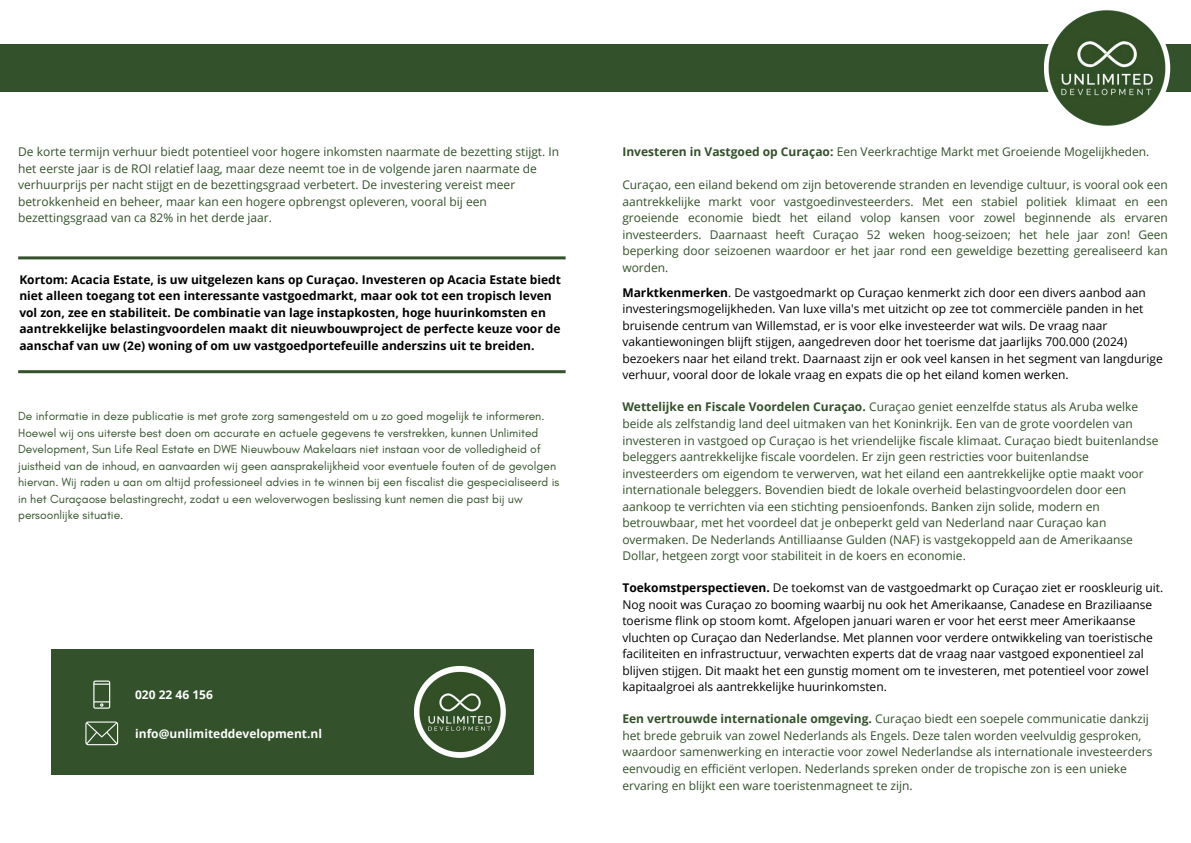
<style>
.page{position:relative;width:1191px;height:843px;background:#fff}
.page>*{position:absolute;margin:0;border:0;box-sizing:border-box;transform-origin:0 0}
.t1{font:12px/16.5px "Open Sans";color:#33512a}
.t2{font:12px/16.5px "Open Sans";color:#000}
.t3{font:12px/16.5px "Glacial Indifference";color:#33512a}
.t4{font:700 12px/16.5px "Open Sans";color:#000}
.t5{font:700 12px "Open Sans";color:#fdfdfd}
.s1{font-weight:700}
</style>
<div class="page">
<div style="left:0;top:44px;width:1190px;height:48px;background:#33512a"></div>
<div style="left:1043px;top:5px;width:127px;height:126px;background:#fff;border-radius:50%"></div>
<img style="left:1048px;top:10px;width:116px;height:116px">
<hr style="left:18px;top:256px;width:547px;height:3px;background:#33512a">
<hr style="left:18px;top:370px;width:547px;height:3px;background:#33512a">
<div style="left:51px;top:649px;width:482px;height:125px;background:#33512a"></div>
<svg style="left:93px;top:680px;width:17px;height:28px"></svg>
<svg style="left:85px;top:721px;width:33px;height:24px"></svg>
<svg style="left:414px;top:665px;width:92px;height:92px"></svg>
<img style="left:419px;top:671px;width:81px;height:81px">
<p class="t1" style="left:18px;top:143px;width:542px">De korte termijn verhuur biedt potentieel voor hogere inkomsten naarmate de bezetting stijgt. In het eerste jaar is de ROI relatief laag, maar deze neemt toe in de volgende jaren naarmate de verhuurprijs per nacht stijgt en de bezettingsgraad verbetert. De investering vereist meer betrokkenheid en beheer, maar kan een hogere opbrengst opleveren, vooral bij een bezettingsgraad van ca 82% in het derde jaar.</p>
<p class="t4" style="left:19px;top:270px;width:543px">Kortom: Acacia Estate, is uw uitgelezen kans op Curaçao. Investeren op Acacia Estate biedt niet alleen toegang tot een interessante vastgoedmarkt, maar ook tot een tropisch leven vol zon, zee en stabiliteit. De combinatie van lage instapkosten, hoge huurinkomsten en aantrekkelijke belastingvoordelen maakt dit nieuwbouwproject de perfecte keuze voor de aanschaf van uw (2e) woning of om uw vastgoedportefeuille anderszins uit te breiden.</p>
<p class="t3" style="left:18px;top:407px;width:542px">De informatie in deze publicatie is met grote zorg samengesteld om u zo goed mogelijk te informeren.<br>Hoewel wij ons uiterste best doen om accurate en actuele gegevens te verstrekken, kunnen Unlimited Development, Sun Life Real Estate en DWE Nieuwbouw Makelaars niet instaan voor de volledigheid of juistheid van de inhoud, en aanvaarden wij geen aansprakelijkheid voor eventuele fouten of de gevolgen hiervan. Wij raden u aan om altijd professioneel advies in te winnen bij een fiscalist die gespecialiseerd is in het Curaçaose belastingrecht, zodat u een weloverwogen beslissing kunt nemen die past bij uw persoonlijke situatie.</p>
<p class="t5" style="left:135px;top:686px;width:79px">020 22 46 156</p>
<p class="t5" style="left:135px;top:724px;width:188px">info@unlimiteddevelopment.nl</p>
<p class="t1" style="left:622px;top:143px;width:528px"><span class="s1">Investeren in Vastgoed op Curaçao:</span> Een Veerkrachtige Markt met Groeiende Mogelijkheden.</p>
<p class="t1" style="left:622px;top:176px;width:547px;text-align:justify">Curaçao, een eiland bekend om zijn betoverende stranden en levendige cultuur, is vooral ook een aantrekkelijke markt voor vastgoedinvesteerders. Met een stabiel politiek klimaat en een groeiende economie biedt het eiland volop kansen voor zowel beginnende als ervaren investeerders. Daarnaast heeft Curaçao 52 weken hoog-seizoen; het hele jaar zon! Geen beperking door seizoenen waardoor er het jaar rond een geweldige bezetting gerealiseerd kan worden.</p>
<p class="t2" style="left:622px;top:284px;width:542px"><span class="s1">Marktkenmerken</span>. De vastgoedmarkt op Curaçao kenmerkt zich door een divers aanbod aan investeringsmogelijkheden. Van luxe villa's met uitzicht op zee tot commerciële panden in het bruisende centrum van Willemstad, er is voor elke investeerder wat wils. De vraag naar vakantiewoningen blijft stijgen, aangedreven door het toerisme dat jaarlijks 700.000 (2024) bezoekers naar het eiland trekt. Daarnaast zijn er ook veel kansen in het segment van langdurige verhuur, vooral door de lokale vraag en expats die op het eiland komen werken.</p>
<h1 class="t1" style="left:622px;top:398px;width:537px"><span class="s1">Wettelijke en Fiscale Voordelen Curaçao.</span> Curaçao geniet eenzelfde status als Aruba welke beide als zelfstandig land deel uitmaken van het Koninkrijk. Een van de grote voordelen van investeren in vastgoed op Curaçao is het vriendelijke fiscale klimaat. Curaçao biedt buitenlandse beleggers aantrekkelijke fiscale voordelen. Er zijn geen restricties voor buitenlandse investeerders om eigendom te verwerven, wat het eiland een aantrekkelijke optie maakt voor internationale beleggers. Bovendien biedt de lokale overheid belastingvoordelen door een aankoop te verrichten via een stichting pensioenfonds. Banken zijn solide, modern en betrouwbaar, met het voordeel dat je onbeperkt geld van Nederland naar Curaçao kan overmaken. De Nederlands Antilliaanse Gulden (NAF) is vastgekoppeld aan de Amerikaanse Dollar, hetgeen zorgt voor stabiliteit in de koers en economie.</h1>
<p class="t2" style="left:622px;top:579px;width:542px"><span class="s1">Toekomstperspectieven.</span> De toekomst van de vastgoedmarkt op Curaçao ziet er rooskleurig uit.<br>Nog nooit was Curaçao zo booming waarbij nu ook het Amerikaanse, Canadese en Braziliaanse toerisme flink op stoom komt. Afgelopen januari waren er voor het eerst meer Amerikaanse vluchten op Curaçao dan Nederlandse. Met plannen voor verdere ontwikkeling van toeristische faciliteiten en infrastructuur, verwachten experts dat de vraag naar vastgoed exponentieel zal blijven stijgen. Dit maakt het een gunstig moment om te investeren, met potentieel voor zowel kapitaalgroei als aantrekkelijke huurinkomsten.</p>
<p class="t1" style="left:622px;top:710px;width:531px"><span class="s1">Een vertrouwde internationale omgeving.</span> Curaçao biedt een soepele communicatie dankzij het brede gebruik van zowel Nederlands als Engels. Deze talen worden veelvuldig gesproken, waardoor samenwerking en interactie voor zowel Nederlandse als internationale investeerders eenvoudig en efficiënt verlopen. Nederlands spreken onder de tropische zon is een unieke ervaring en blijkt een ware toeristenmagneet te zijn.</p>
</div>
